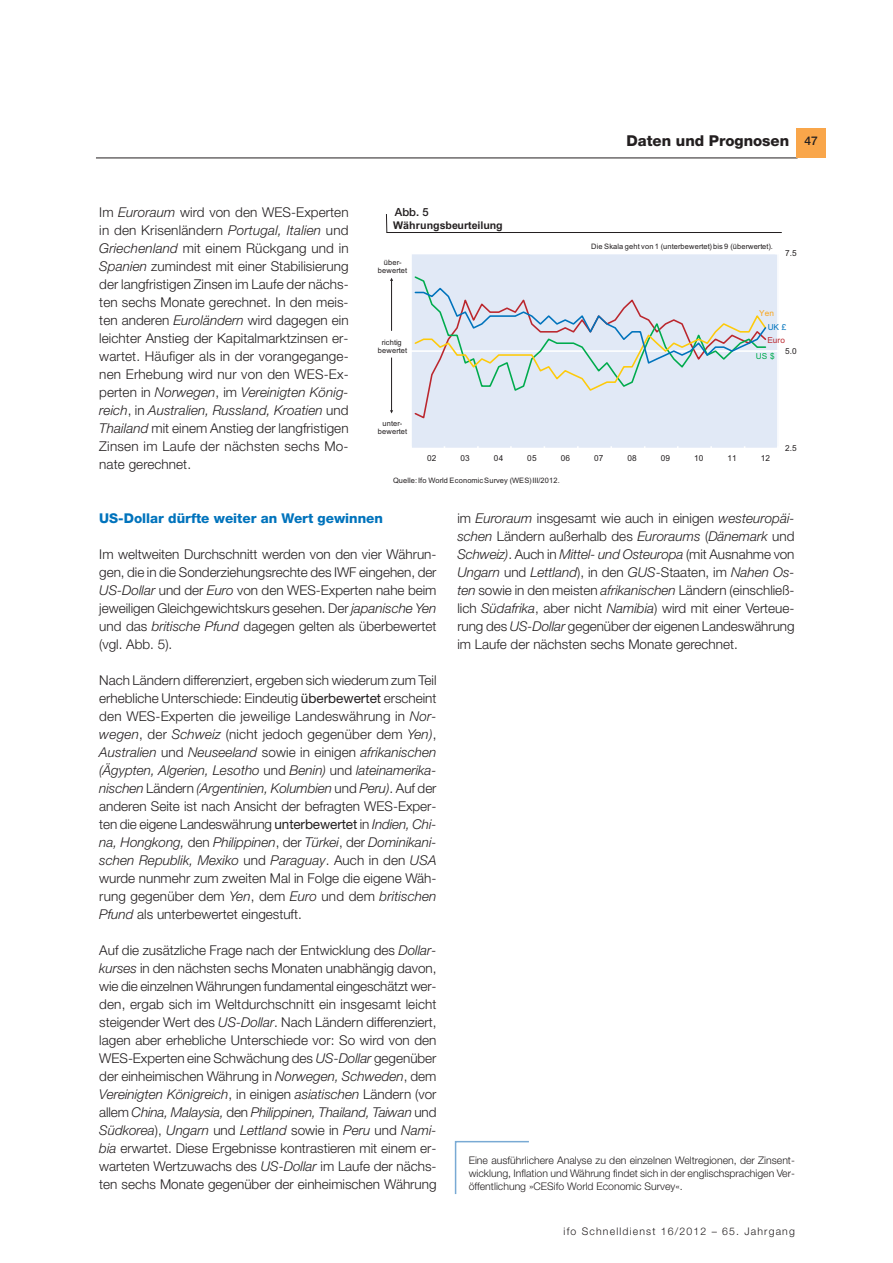
<style>
.page{position:relative;width:893px;height:1263px;background:#fff}
.page>*{position:absolute;margin:0;border:0;box-sizing:border-box;transform-origin:0 0}
.t1{font:800 15px "Helvetica Neue LT Std";color:#231f20}
.t2{font:300 13.5px/18px "Helvetica Neue LT Std";color:#231f20;text-align:justify}
.t3{font:800 13.5px "Helvetica Neue LT Std";color:#0073bc}
.t4{font:500 12px "Helvetica Neue LT Std";color:#231f20}
.t5{font:500 11.25px "Helvetica Neue LT Std";color:#231f20}
.t6{font:700 10.65px "Arial";color:#231f20}
.t7{font:300 10.5px/12.8px "Helvetica Neue LT Std";color:#231f20;text-align:justify}
.t8{font:300 10.5px "Helvetica Neue LT Std";letter-spacing:.11em;color:#231f20}
.t9{font:8.25px "Arial";letter-spacing:.015em;color:#231f20}
.t10{font:8.25px "Arial";color:#bb272e}
.t11{font:8.25px "Arial";color:#f9a51b}
.t12{font:8.25px "Arial";color:#00ab4d}
.t13{font:8.25px "Arial";color:#0073bc}
.t14{font:7.5px/8.2px "Arial";letter-spacing:.02em;color:#231f20;text-align:center}
.s1{font-style:italic}
.s2{font-weight:400}
</style>
<div class="page">
<hr style="left:96px;top:158px;width:701px;height:1px;background:#231f20">
<div style="left:796px;top:128px;width:30px;height:29px;background:#f9a64a"></div>
<div style="left:412px;top:254px;width:365px;height:194px;background:#e1e9f6"></div>
<svg style="left:412px;top:275px;width:356px;height:145px"></svg>
<svg style="left:386px;top:214px;width:1px;height:18px"></svg>
<hr style="left:386px;top:232px;width:396px;height:1px;background:#231f20">
<hr style="left:391px;top:280px;width:1px;height:51px;background:#231f20">
<hr style="left:391px;top:358px;width:1px;height:53px;background:#231f20">
<svg style="left:454px;top:1140px;width:75px;height:55px"></svg>
<p class="t1" style="left:626px;top:136px;width:164px">Daten und Prognosen</p>
<p class="t4" style="left:805px;top:136px;width:15px">47</p>
<p class="t2" style="left:99px;top:204px;width:251px">Im <span class="s1">Euroraum</span> wird von den WES-Experten in den Krisenländern <span class="s1">Portugal, Italien</span> und <span class="s1">Griechenland</span> mit einem Rückgang und in <span class="s1">Spanien</span> zumindest mit einer Stabilisierung der langfristigen Zinsen im Laufe der nächs&shy;ten sechs Monate gerechnet. In den meis&shy;ten anderen <span class="s1">Euroländern</span> wird dagegen ein leichter Anstieg der Kapitalmarktzinsen er&shy;wartet. Häufiger als in der vorangegange&shy;nen Erhebung wird nur von den WES-Ex&shy;perten in <span class="s1">Norwegen</span>, im <span class="s1">Vereinigten König&shy;reich</span>, in <span class="s1">Australien, Russland, Kroatien</span> und <span class="s1">Thailand</span> mit einem Anstieg der langfristigen Zinsen im Laufe der nächsten sechs Mo&shy;nate gerechnet.</p>
<p class="t5" style="left:395px;top:208px;width:35px">Abb. 5</p>
<p class="t6" style="left:393px;top:221px;width:111px">Währungsbeurteilung</p>
<p class="t14" style="left:378px;top:259px;width:31px">über&shy;bewertet</p>
<p class="t14" style="left:591px;top:243px;width:183px">Die Skala geht von 1 (unterbewertet) bis 9 (überwertet).</p>
<p class="t9" style="left:785px;top:250px;width:13px">7.5</p>
<p class="t11" style="left:759px;top:310px;width:16px">Yen</p>
<p class="t12" style="left:756px;top:353px;width:20px">US $</p>
<p class="t13" style="left:768px;top:324px;width:20px">UK £</p>
<p class="t14" style="left:378px;top:339px;width:31px">richtig bewertet</p>
<p class="t10" style="left:767px;top:337px;width:19px">Euro</p>
<p class="t9" style="left:785px;top:348px;width:13px">5.0</p>
<p class="t14" style="left:378px;top:420px;width:31px">unter&shy;bewertet</p>
<p class="t9" style="left:427px;top:455px;width:11px">02</p>
<p class="t9" style="left:461px;top:455px;width:11px">03</p>
<p class="t9" style="left:494px;top:455px;width:11px">04</p>
<p class="t9" style="left:527px;top:455px;width:11px">05</p>
<p class="t9" style="left:561px;top:455px;width:11px">06</p>
<p class="t9" style="left:594px;top:455px;width:11px">07</p>
<p class="t9" style="left:627px;top:455px;width:11px">08</p>
<p class="t9" style="left:661px;top:455px;width:11px">09</p>
<p class="t9" style="left:694px;top:455px;width:11px">10</p>
<p class="t9" style="left:727px;top:455px;width:11px">11</p>
<p class="t9" style="left:761px;top:455px;width:11px">12</p>
<p class="t14" style="left:393px;top:477px;width:168px">Quelle: Ifo World Economic Survey (WES) III/2012.</p>
<p class="t9" style="left:785px;top:445px;width:13px">2.5</p>
<p class="t3" style="left:99px;top:513px;width:285px">US-Dollar dürfte weiter an Wert gewinnen</p>
<p class="t2" style="left:99px;top:546px;width:339px">Im weltweiten Durchschnitt werden von den vier Währun&shy;gen, die in die Sonderziehungsrechte des IWF eingehen, der <span class="s1">US-Dollar</span> und der <span class="s1">Euro</span> von den WES-Experten nahe beim jeweiligen Gleichgewichtskurs gesehen. Der <span class="s1">japanische Yen </span>und das <span class="s1">britische Pfund</span> dagegen gelten als überbewertet (vgl. Abb. 5).</p>
<p class="t2" style="left:99px;top:672px;width:339px">Nach Ländern differenziert, ergeben sich wiederum zum Teil erhebliche Unterschiede: Eindeutig <span class="s2">überbewertet</span> erscheint den WES-Experten die jeweilige Landeswährung in <span class="s1">Nor&shy;wegen</span>, der <span class="s1">Schweiz</span> (nicht jedoch gegenüber dem <span class="s1">Yen)</span>, <span class="s1">Australien</span> und <span class="s1">Neuseeland</span> sowie in einigen <span class="s1">afrikanischen (Ägypten, Algerien, Lesotho</span> und <span class="s1">Benin)</span> und <span class="s1">lateinamerika&shy;nischen</span> Ländern <span class="s1">(Argentinien, Kolumbien</span> und <span class="s1">Peru)</span>. Auf der anderen Seite ist nach Ansicht der befragten WES-Exper&shy;ten die eigene Landeswährung <span class="s2">unterbewertet</span> in <span class="s1">Indien, Chi&shy;na, Hongkong,</span> den <span class="s1">Philippinen</span>, der <span class="s1">Türkei</span>, der <span class="s1">Dominikani&shy;schen Republik, Mexiko</span> und <span class="s1">Paraguay</span>. Auch in den <span class="s1">USA </span>wurde nunmehr zum zweiten Mal in Folge die eigene Wäh&shy;rung gegenüber dem <span class="s1">Yen</span>, dem <span class="s1">Euro</span> und dem <span class="s1">britischen Pfund</span> als unterbewertet eingestuft.</p>
<p class="t2" style="left:99px;top:942px;width:339px">Auf die zusätzliche Frage nach der Entwicklung des <span class="s1">Dollar&shy;kurses</span> in den nächsten sechs Monaten unabhängig davon, wie die einzelnen Währungen fundamental eingeschätzt wer&shy;den, ergab sich im Weltdurchschnitt ein insgesamt leicht steigender Wert des <span class="s1">US-Dollar</span>. Nach Ländern differenziert, lagen aber erhebliche Unterschiede vor: So wird von den WES-Experten eine Schwächung des <span class="s1">US-Dollar</span> gegenüber der einheimischen Währung in <span class="s1">Norwegen, Schweden</span>, dem <span class="s1">Vereinigten Königreich</span>, in einigen <span class="s1">asiatischen</span> Ländern (vor allem <span class="s1">China, Malaysia,</span> den <span class="s1">Philippinen, Thailand, Taiwan</span> und <span class="s1">Südkorea</span>), <span class="s1">Ungarn</span> und <span class="s1">Lettland</span> sowie in <span class="s1">Peru</span> und <span class="s1">Nami&shy;bia</span> erwartet. Diese Ergebnisse kontrastieren mit einem er&shy;warteten Wertzuwachs des <span class="s1">US-Dollar</span> im Laufe der nächs&shy;ten sechs Monate gegenüber der einheimischen Währung</p>
<p class="t2" style="left:457px;top:510px;width:339px">im <span class="s1">Euroraum</span> insgesamt wie auch in einigen <span class="s1">westeuropäi&shy;schen</span> Ländern außerhalb des <span class="s1">Euroraums</span> (<span class="s1">Dänemark</span> und <span class="s1">Schweiz)</span>. Auch in <span class="s1">Mittel- und Osteuropa</span> (mit Ausnahme von <span class="s1">Ungarn</span> und <span class="s1">Lettland</span>), in den <span class="s1">GUS</span>-Staaten, im <span class="s1">Nahen Os&shy;ten</span> sowie in den meisten <span class="s1">afrikanischen</span> Ländern (einschließ&shy;lich <span class="s1">Südafrika</span>, aber nicht <span class="s1">Namibia</span>) wird mit einer Verteue&shy;rung des <span class="s1">US-Dollar</span> gegenüber der eigenen Landeswährung im Laufe der nächsten sechs Monate gerechnet.</p>
<p class="t7" style="left:469px;top:1155px;width:328px">Eine ausführlichere Analyse zu den einzelnen Weltregionen, der Zinsent&shy;wicklung, Inflation und Währung findet sich in der englischsprachigen Ver&shy;öffentlichung »CESifo World Economic Survey«.</p>
<p class="t8" style="left:564px;top:1227px;width:233px">ifo Schnelldienst 16/2012 – 65. Jahrgang</p>
</div>
